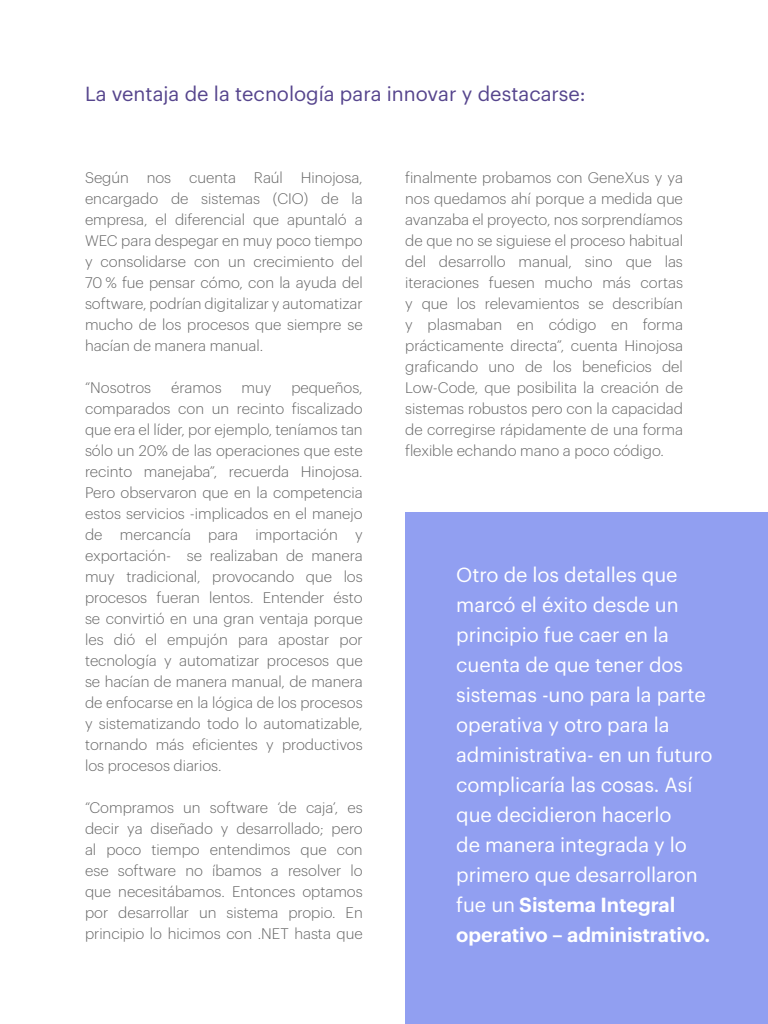
<style>
.page{position:relative;width:768px;height:1024px;background:#fff}
.page>*{position:absolute;margin:0;border:0;box-sizing:border-box;transform-origin:0 0}
.t1{font:20px/30px "Graphik";letter-spacing:-.005em;color:#fff}
.t2{font:20px "Graphik";color:#56458d}
.t3{font:300 15px/21px "Graphik";color:#666;text-align:justify}
.s1{font-weight:600}
</style>
<div class="page">
<div style="left:405px;top:512px;width:363px;height:512px;background:#919ff1"></div>
<h1 class="t2" style="left:85px;top:79px;width:502px">La ventaja de la tecnología para innovar y destacarse:</h1>
<p class="t3" style="left:85px;top:165px;width:279px">Según nos cuenta Raúl Hinojosa, encargado de sistemas (CIO) de la empresa, el diferencial que apuntaló a WEC para despegar en muy poco tiempo y consolidarse con un crecimiento del 70 % fue pensar cómo, con la ayuda del software, podrían digitalizar y automatizar mucho de los procesos que siempre se hacían de manera manual.</p>
<p class="t3" style="left:85px;top:375px;width:68px">“Nosotros</p>
<p class="t3" style="left:171px;top:375px;width:52px">éramos</p>
<p class="t3" style="left:242px;top:375px;width:31px">muy</p>
<p class="t3" style="left:85px;top:375px;width:279px;text-indent:206px">pequeños, comparados con un recinto fiscalizado que era el líder, por ejemplo, teníamos tan sólo un 20% de las operaciones que este recinto manejaba”, recuerda Hinojosa.<br>Pero observaron que en la competencia estos servicios -implicados en el manejo de mercancía para importación y exportación- se realizaban de manera muy tradicional, provocando que los procesos fueran lentos. Entender ésto se convirtió en una gran ventaja porque les dió el empujón para apostar por tecnología y automatizar procesos que se hacían de manera manual, de manera de enfocarse en la lógica de los procesos y sistematizando todo lo automatizable, tornando más eficientes y productivos los procesos diarios.</p>
<p class="t3" style="left:85px;top:795px;width:279px">“Compramos un software ‘de caja’, es decir ya diseñado y desarrollado; pero al poco tiempo entendimos que con ese software no íbamos a resolver lo que necesitábamos. Entonces optamos por desarrollar un sistema propio. En principio lo hicimos con .NET hasta que</p>
<p class="t3" style="left:405px;top:165px;width:279px">finalmente probamos con GeneXus y ya nos quedamos ahí porque a medida que avanzaba el proyecto, nos sorprendíamos de que no se siguiese el proceso habitual del desarrollo manual, sino que las iteraciones fuesen mucho más cortas y que los relevamientos se describían y plasmaban en código en forma prácticamente directa”, cuenta Hinojosa graficando uno de los beneficios del Low-Code, que posibilita la creación de sistemas robustos pero con la capacidad de corregirse rápidamente de una forma flexible echando mano a poco código.</p>
<p class="t1" style="left:456px;top:558px;width:258px">Otro de los detalles que marcó el éxito desde un principio fue caer en la cuenta de que tener dos sistemas -uno para la parte operativa y otro para la administrativa- en un futuro complicaría las cosas. Así que decidieron hacerlo<br>de manera integrada y lo primero que desarrollaron fue un <span class="s1">Sistema Integral operativo – administrativo.</span></p>
</div>
